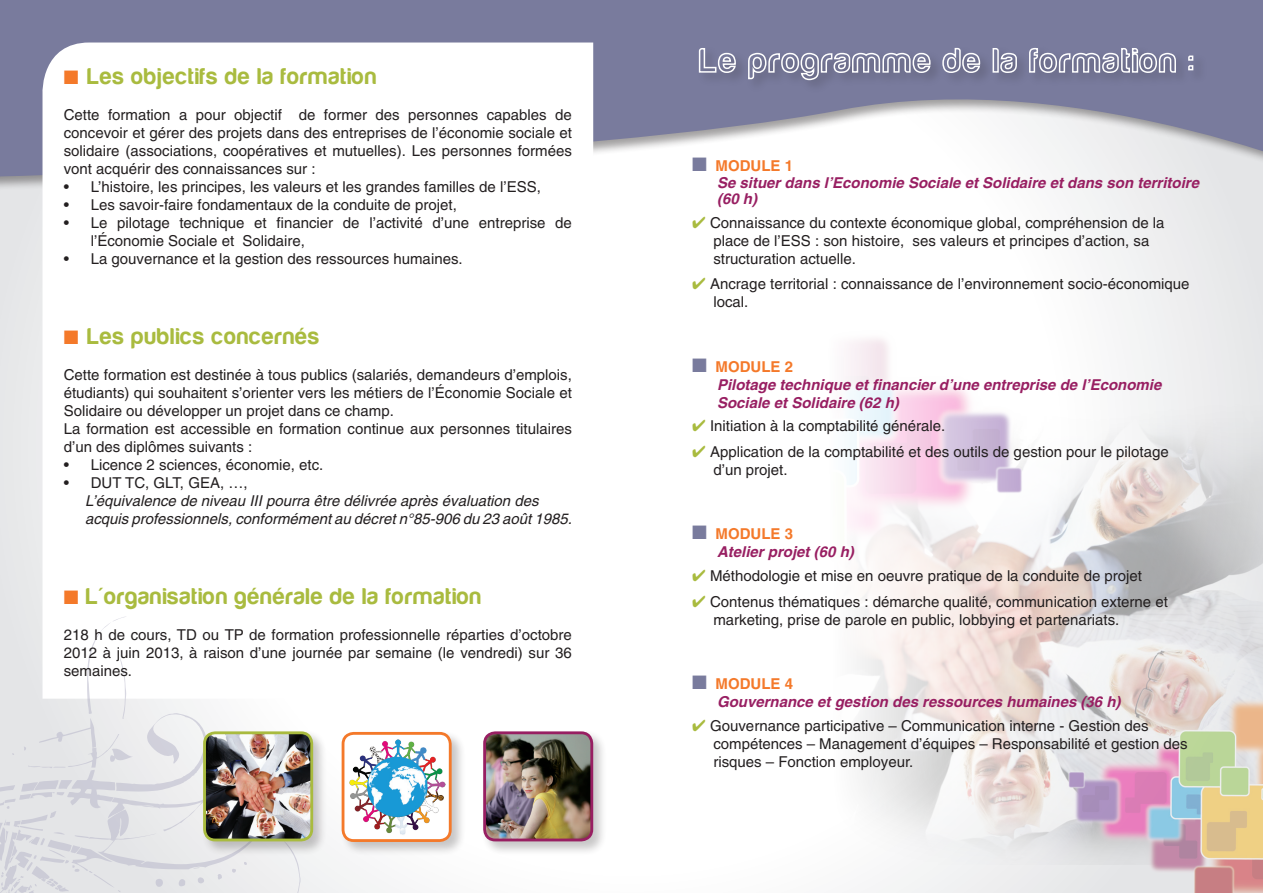
<style>
.page{position:relative;width:1263px;height:893px;background:#fff}
.page>*{position:absolute;margin:0;border:0;box-sizing:border-box;transform-origin:0 0}
.t1{font:23.7px "Harabara";letter-spacing:.05em;color:#a9bb3f}
.t2{font:15px/18px "Helvetica";color:#231f20}
.t3{font:italic 700 15px "Helvetica";color:#981f62}
.t4{font:italic 15px "Helvetica";color:#231f20}
.t5{font:700 15px "Helvetica";color:#f4792a}
.s1{color:#f4792a}
.s2{color:#797b9d}
.s3{color:#a9bb3f}
</style>
<div class="page">
<svg style="left:0;top:201px;width:388px;height:692px"></svg>
<div style="left:0;top:0;width:1263px;height:187px;background:#797b9d"></div>
<img style="left:658px;top:64px;width:605px;height:829px">
<svg style="left:41px;top:43px;width:552px;height:656px"></svg>
<svg style="left:0;top:616px;width:300px;height:277px"></svg>
<div style="left:201px;top:729px;width:127px;height:127px;background:#231f20;opacity:.25"></div>
<img style="left:205px;top:733px;width:107px;height:107px">
<div style="left:203px;top:731px;width:110px;height:110px;border:3px solid #a9bb3f;border-radius:11px"></div>
<div style="left:340px;top:730px;width:126px;height:126px;background:#231f20;opacity:.25"></div>
<div style="left:343px;top:733px;width:107px;height:107px;background:#fff;border-radius:11px"></div>
<img style="left:350px;top:740px;width:96px;height:95px">
<div style="left:342px;top:732px;width:110px;height:110px;border:3px solid #f4792a;border-radius:11px"></div>
<div style="left:481px;top:729px;width:127px;height:127px;background:#231f20;opacity:.25"></div>
<img style="left:485px;top:733px;width:107px;height:107px">
<div style="left:483px;top:731px;width:110px;height:110px;border:3px solid #981f62;border-radius:11px"></div>
<div style="left:697px;top:46px;width:511px;height:48px;background:#787a9c"></div>
<svg style="left:698px;top:48px;width:39px;height:26px"></svg>
<svg style="left:748px;top:52px;width:183px;height:29px"></svg>
<svg style="left:942px;top:47px;width:39px;height:27px"></svg>
<svg style="left:992px;top:48px;width:26px;height:26px"></svg>
<svg style="left:1029px;top:47px;width:148px;height:27px"></svg>
<svg style="left:1188px;top:55px;width:6px;height:16px"></svg>
<p class="t1" style="left:64px;top:64px;width:314px"><span class="s1">■</span> Les objectifs de la formation</p>
<p class="t2" style="left:64px;top:106px;width:510px;text-align:justify">Cette formation a pour objectif de former des personnes capables de concevoir et gérer des projets dans des entreprises de l’économie sociale et solidaire (associations, coopératives et mutuelles). Les personnes formées vont acquérir des connaissances sur :</p>
<p class="t2" style="left:64px;top:178px;width:479px">• L’histoire, les principes, les valeurs et les grandes familles de l’ESS,</p>
<p class="t2" style="left:64px;top:196px;width:395px">• Les savoir-faire fondamentaux de la conduite de projet,</p>
<p class="t2" style="left:91px;top:214px;width:483px;text-indent:-27px">• Le pilotage technique et financier de l’activité d’une entreprise de l’Économie Sociale et Solidaire,</p>
<p class="t2" style="left:64px;top:250px;width:400px">• La gouvernance et la gestion des ressources humaines.</p>
<p class="t1" style="left:64px;top:324px;width:257px"><span class="s1">■</span> Les publics concernés</p>
<p class="t2" style="left:64px;top:366px;width:510px;text-align:justify">Cette formation est destinée à tous publics (salariés, demandeurs d’emplois, étudiants) qui souhaitent s’orienter vers les métiers de l’Économie Sociale et Solidaire ou développer un projet dans ce champ.</p>
<p class="t2" style="left:64px;top:420px;width:510px">La formation est accessible en formation continue aux personnes titulaires d’un des diplômes suivants :</p>
<p class="t2" style="left:64px;top:456px;width:261px">• Licence 2 sciences, économie, etc.</p>
<p class="t2" style="left:64px;top:474px;width:185px">• DUT TC, GLT, GEA, …,</p>
<p class="t4" style="left:85px;top:492px;width:455px">L’équivalence de niveau III pourra être délivrée après évaluation des</p>
<p class="t4" style="left:85px;top:510px;width:488px">acquis professionnels, conformément au décret n°85-906 du 23 août 1985.</p>
<p class="t1" style="left:64px;top:584px;width:419px"><span class="s1">■</span> L'organisation générale de la formation</p>
<p class="t2" style="left:64px;top:626px;width:510px;text-align:justify">218 h de cours, TD ou TP de formation professionnelle réparties d’octobre 2012 à juin 2013, à raison d’une journée par semaine (le vendredi) sur 36 semaines.</p>
<p class="t5" style="left:692px;top:157px;width:103px"><span class="s2">■</span> MODULE 1</p>
<p class="t3" style="left:717px;top:173px;width:483px">Se situer dans l’Economie Sociale et Solidaire et dans son territoire</p>
<p class="t3" style="left:717px;top:190px;width:42px">(60 h)</p>
<p class="t2" style="left:713px;top:214px;width:453px;text-indent:-21px"><span class="s3">✔</span> Connaissance du contexte économique global, compréhension de la place de l’ESS : son histoire, ses valeurs et principes d’action, sa structuration actuelle.</p>
<p class="t2" style="left:713px;top:275px;width:478px;text-indent:-21px"><span class="s3">✔</span> Ancrage territorial : connaissance de l’environnement socio-économique local.</p>
<p class="t5" style="left:692px;top:357px;width:103px"><span class="s2">■</span> MODULE 2</p>
<p class="t3" style="left:717px;top:375px;width:446px">Pilotage technique et financier d’une entreprise de l’Economie</p>
<p class="t3" style="left:717px;top:393px;width:183px">Sociale et Solidaire (62 h)</p>
<p class="t2" style="left:692px;top:417px;width:255px"><span class="s3">✔</span> Initiation à la comptabilité générale.</p>
<p class="t2" style="left:713px;top:443px;width:457px;text-indent:-21px"><span class="s3">✔</span> Application de la comptabilité et des outils de gestion pour le pilotage d’un projet.</p>
<p class="t5" style="left:692px;top:525px;width:103px"><span class="s2">■</span> MODULE 3</p>
<p class="t3" style="left:717px;top:543px;width:138px">Atelier projet (60 h)</p>
<p class="t2" style="left:692px;top:567px;width:451px"><span class="s3">✔</span> Méthodologie et mise en oeuvre pratique de la conduite de projet</p>
<p class="t2" style="left:713px;top:592px;width:456px;text-indent:-21px"><span class="s3">✔</span> Contenus thématiques : démarche qualité, communication externe et marketing, prise de parole en public, lobbying et partenariats.</p>
<p class="t5" style="left:692px;top:675px;width:103px"><span class="s2">■</span> MODULE 4</p>
<p class="t3" style="left:717px;top:693px;width:405px">Gouvernance et gestion des ressources humaines (36 h)</p>
<p class="t2" style="left:713px;top:716px;width:476px;text-indent:-21px"><span class="s3">✔</span> Gouvernance participative – Communication interne - Gestion des compétences – Management d’équipes – Responsabilité et gestion des risques – Fonction employeur.</p>
</div>
